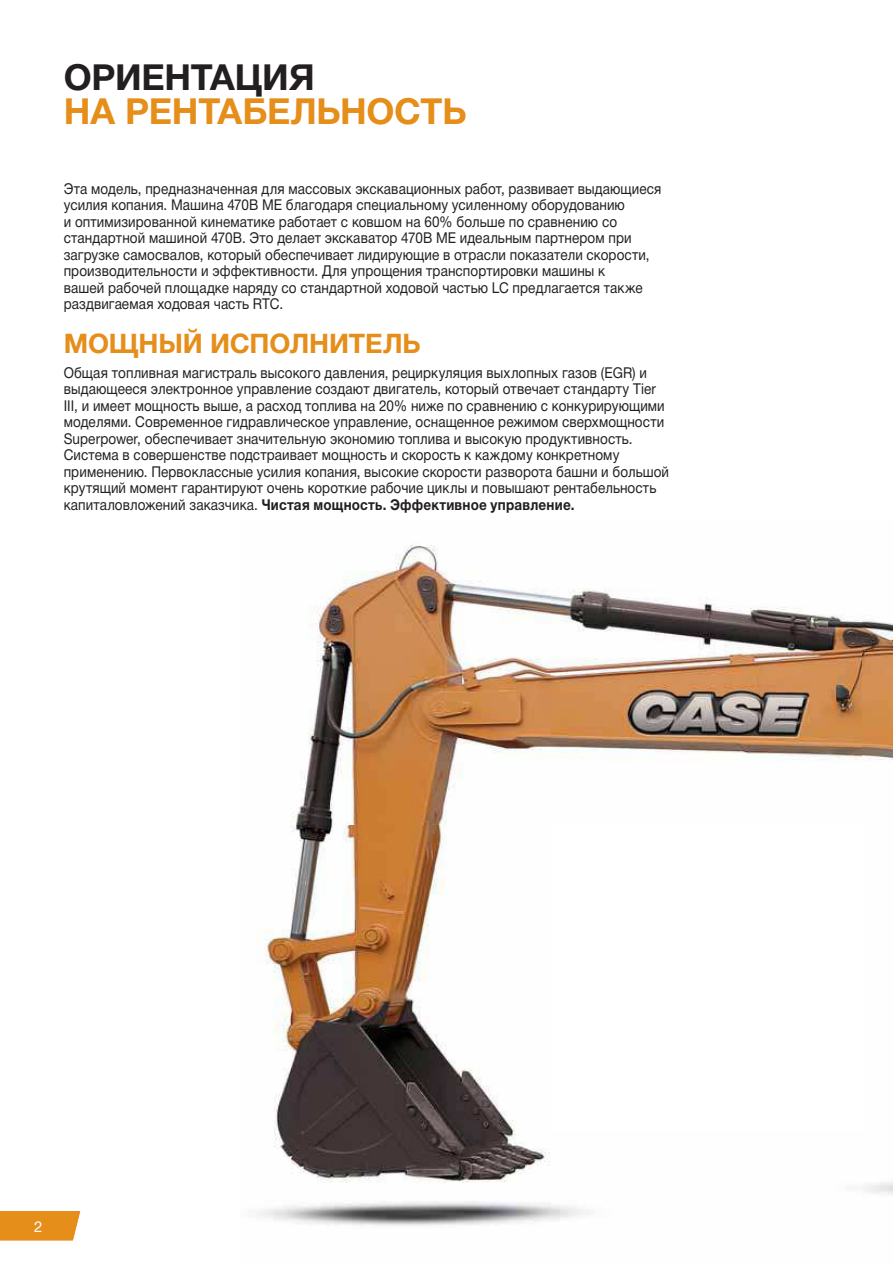
<style>
.page{position:relative;width:893px;height:1263px;background:#fff}
.page>*{position:absolute;margin:0;border:0;box-sizing:border-box;transform-origin:0 0}
.t1{font:700 36px "Helvetica Neue Cyr";letter-spacing:-.005em;color:#e58e1a}
.t2{font:700 36px "Helvetica Neue Cyr";letter-spacing:-.01em;color:#231f20}
.t3{font:700 27px "Helvetica Neue Cyr";letter-spacing:-.005em;color:#e58e1a}
.t4{font:15px/16.5px "Helvetica Neue Cyr";letter-spacing:.005em;color:#231f20;scale:.9 1}
.t5{font:15px "Helvetica Neue Cyr";color:#fff}
.s1{font-weight:700}
</style>
<div class="page">
<div style="left:0;top:1211px;width:80px;height:29px;background:#e58e1a"></div>
<img style="left:257px;top:545px;width:636px;height:681px">
<h1 class="t2" style="left:64px;top:57px;width:253px">ОРИЕНТАЦИЯ</h1>
<h1 class="t1" style="left:64px;top:91px;width:404px">НА РЕНТАБЕЛЬНОСТЬ</h1>
<p class="t4" style="left:64px;top:181px;width:666px">Эта модель, предназначенная для массовых экскавационных работ, развивает выдающиеся усилия копания. Машина 470B ME благодаря специальному усиленному оборудованию<br>и оптимизированной кинематике работает с ковшом на 60% больше по сравнению со стандартной машиной 470B. Это делает экскаватор 470B ME идеальным партнером при загрузке самосвалов, который обеспечивает лидирующие в отрасли показатели скорости, производительности и эффективности. Для упрощения транспортировки машины к<br>вашей рабочей площадке наряду со стандартной ходовой частью LC предлагается также раздвигаемая ходовая часть RTC.</p>
<h2 class="t3" style="left:64px;top:328px;width:358px">МОЩНЫЙ ИСПОЛНИТЕЛЬ</h2>
<p class="t4" style="left:64px;top:365px;width:674px">Общая топливная магистраль высокого давления, рециркуляция выхлопных газов (EGR) и выдающееся электронное управление создают двигатель, который отвечает стандарту Tier III, и имеет мощность выше, а расход топлива на 20% ниже по сравнению с конкурирующими моделями. Современное гидравлическое управление, оснащенное режимом сверхмощности Superpower, обеспечивает значительную экономию топлива и высокую продуктивность.<br>Система в совершенстве подстраивает мощность и скорость к каждому конкретному применению. Первоклассные усилия копания, высокие скорости разворота башни и большой крутящий момент гарантируют очень короткие рабочие циклы и повышают рентабельность капиталовложений заказчика. <span class="s1">Чистая мощность. Эффективное управление.</span></p>
<p class="t5" style="left:34px;top:1221px;width:10px">2</p>
</div>
